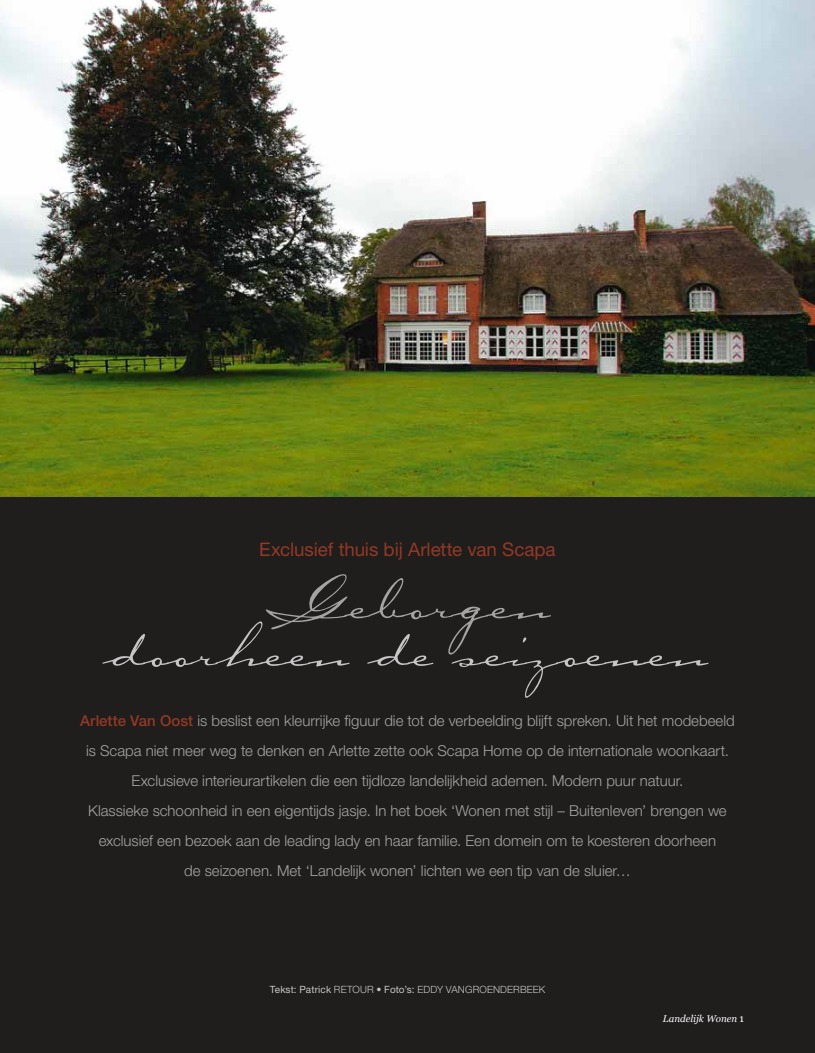
<style>
.page{position:relative;width:815px;height:1053px;background:#fff}
.page>*{position:absolute;margin:0;border:0;box-sizing:border-box;transform-origin:0 0}
.t1{font:81.25px "Julia Hand Script";color:#c7c5c5}
.t2{font:81.25px "Julia Hand Script";color:#a6a4a3}
.t3{font:18.75px "Helvetica Neue LT Std";letter-spacing:-.005em;color:#933924}
.t4{font:300 15px/30px "Helvetica Neue LT Std";color:#a6a4a3;text-align:center}
.t5{font:300 10px "Helvetica Neue LT Std";letter-spacing:.015em;color:#c7c5c5}
.t6{font:italic 9.75px "Georgia";color:#fff}
.s1{font-weight:500;color:#933924}
.s2{font-weight:400}
.s3{font-style:normal;font-size:10.62px}
</style>
<div class="page">
<div style="left:0;top:0;width:815px;height:1052px;background:#201d1d"></div>
<img style="left:0;top:0;width:815px;height:496px">
<p class="t3" style="left:259px;top:538px;width:298px">Exclusief thuis bij Arlette van Scapa</p>
<h1 class="t2" style="left:263px;top:552px;width:290px">Geborgen</h1>
<h1 class="t1" style="left:106px;top:599px;width:605px">doorheen de seizoenen</h1>
<p class="t4" style="left:80px;top:705px;width:656px"><span class="s1">Arlette Van Oost</span> is beslist een kleurrijke figuur die tot de verbeelding blijft spreken. Uit het modebeeld is Scapa niet meer weg te denken en Arlette zette ook Scapa Home op de internationale woonkaart.<br>Exclusieve interieurartikelen die een tijdloze landelijkheid ademen. Modern puur natuur.<br>Klassieke schoonheid in een eigentijds jasje. In het boek ‘Wonen met stijl – Buitenleven’ brengen we exclusief een bezoek aan de leading lady en haar familie. Een domein om te koesteren doorheen<br>de seizoenen. Met ‘Landelijk wonen’ lichten we een tip van de sluier…</p>
<p class="t5" style="left:270px;top:982px;width:258px"><span class="s2">Tekst: Patrick</span> Retour • <span class="s2">Foto’s:</span> Eddy Vangroenderbeek</p>
<p class="t6" style="left:663px;top:1011px;width:83px">Landelijk Wonen <span class="s3">1</span></p>
</div>
